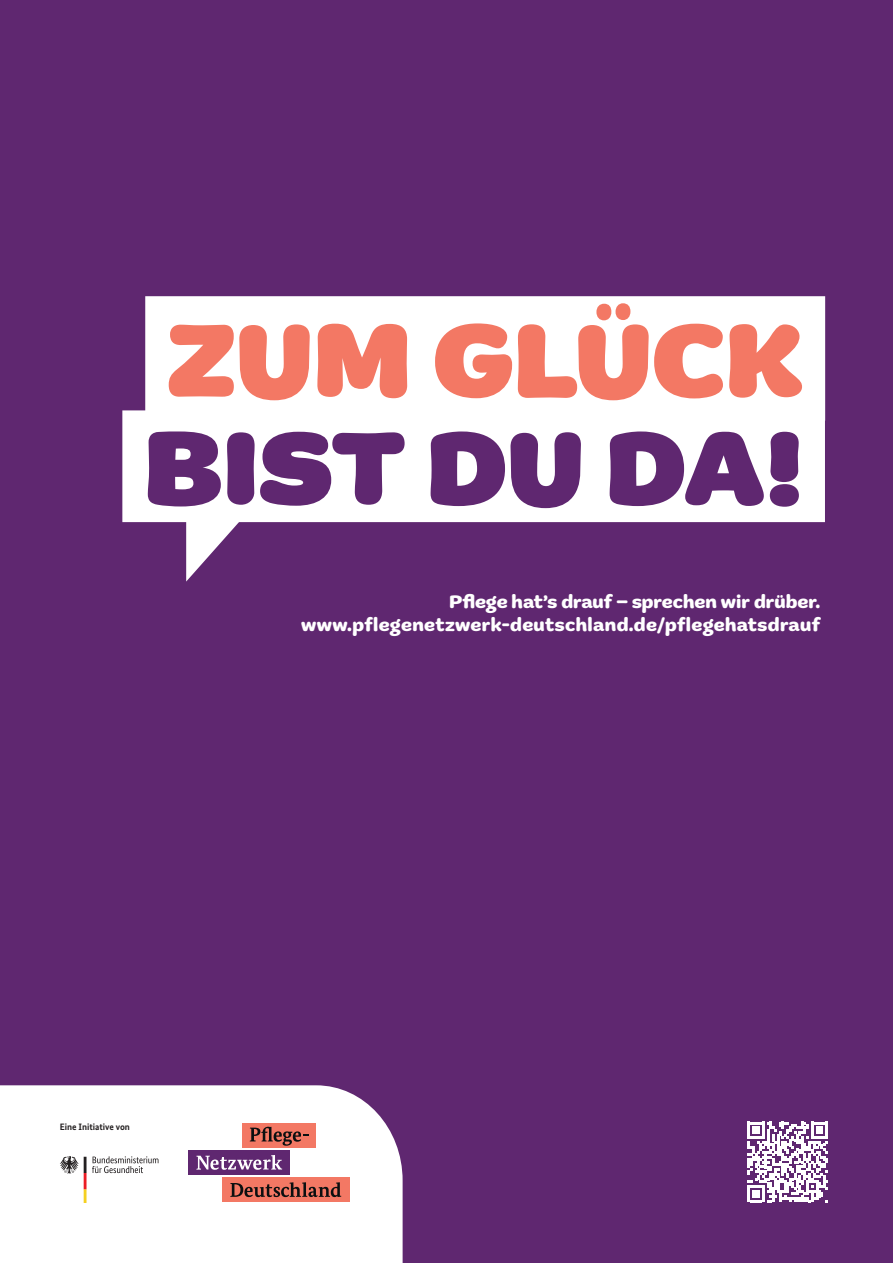
<style>
.page{position:relative;width:893px;height:1263px;background:#5f2770}
.page>*{position:absolute;margin:0;border:0;box-sizing:border-box;transform-origin:0 0}
.t1{font:900 109.65px "Marigny";color:#5f2770}
.t2{font:900 109.65px "Marigny";color:#f37864}
.t3{font:700 19.05px/23.4px "Marigny";letter-spacing:.015em;color:#fff;text-align:right}
.t4{font:700 9.3px "Bundes Sans";color:#231f20}
</style>
<div class="page">
<div style="left:145px;top:296px;width:680px;height:125px;background:#fff"></div>
<div style="left:122px;top:410px;width:703px;height:112px;background:#fff"></div>
<svg style="left:186px;top:522px;width:53px;height:60px"></svg>
<div style="left:0;top:1085px;width:403px;height:178px;background:#fff"></div>
<div style="left:222px;top:1177px;width:127px;height:25px;background:#f37864"></div>
<svg style="left:230px;top:1182px;width:111px;height:15px"></svg>
<div style="left:242px;top:1123px;width:73px;height:25px;background:#f37864"></div>
<svg style="left:250px;top:1127px;width:58px;height:19px"></svg>
<div style="left:188px;top:1150px;width:102px;height:25px;background:#5f2770"></div>
<svg style="left:196px;top:1155px;width:86px;height:15px"></svg>
<svg style="left:60px;top:1156px;width:98px;height:47px;background:#eae7e6"></svg>
<svg style="left:747px;top:1122px;width:81px;height:80px"></svg>
<h1 class="t2" style="left:167px;top:296px;width:639px">ZUM GLÜCK</h1>
<h1 class="t1" style="left:143px;top:404px;width:662px">BIST DU DA!</h1>
<p class="t3" style="left:301px;top:591px;width:520px">Pflege hat’s drauf – sprechen wir drüber. www.pflegenetzwerk-deutschland.de/pflegehatsdrauf</p>
<p class="t4" style="left:60px;top:1121px;width:72px">Eine Initiative von</p>
</div>
